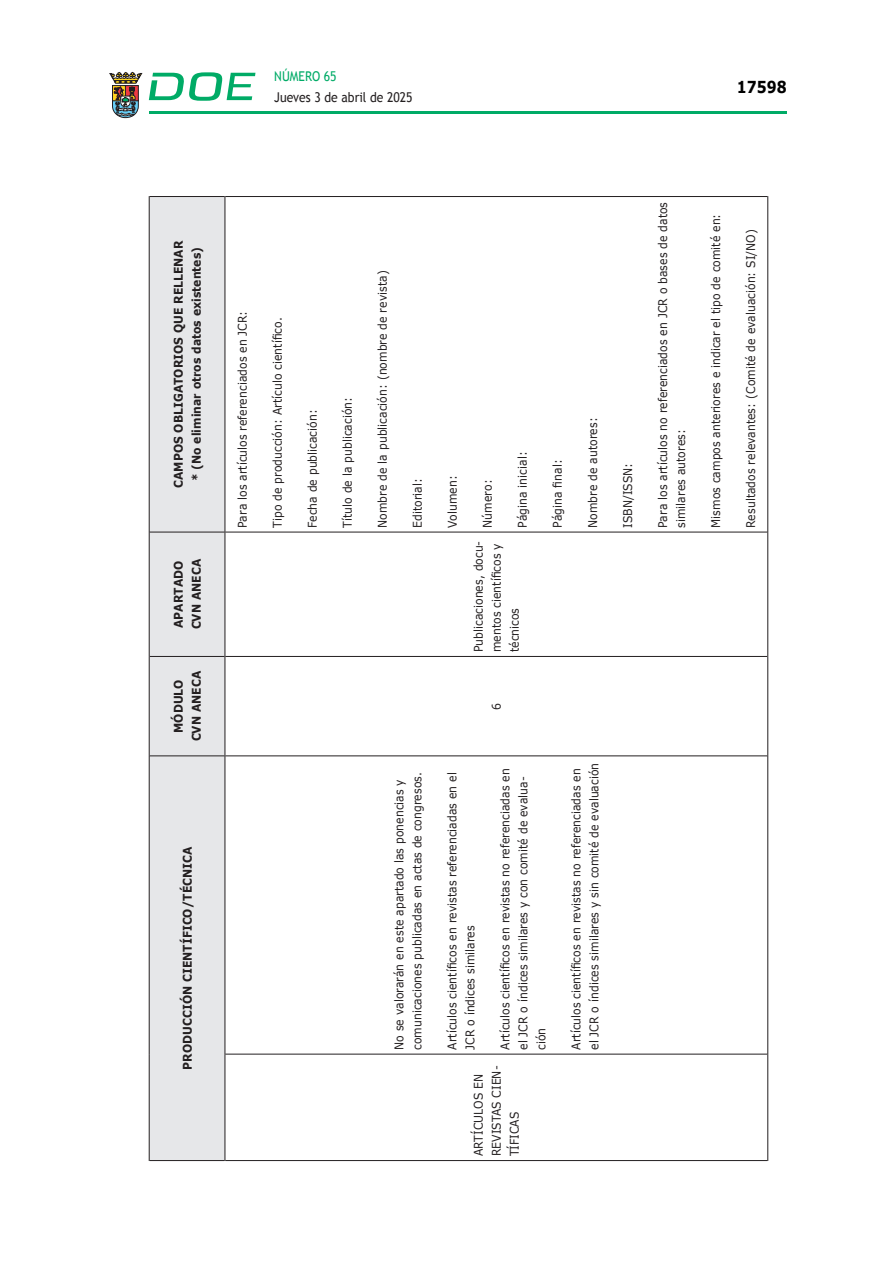
<style>
.page{position:relative;width:893px;height:1263px;background:#fff}
.page>*{position:absolute;margin:0;border:0;box-sizing:border-box;transform-origin:0 0}
.t1{font:700 16.5px "Verdana";color:#000;scale:.85 1}
.t2{font:13.5px "Trebuchet MS";color:#231f20;scale:.9 1}
.t3{font:13.5px "Trebuchet MS";color:#00ab67;scale:.9 1}
.CUERPO_DE_TEXTO_TABL{font:12px/18px "Verdana";letter-spacing:.005em;color:#231f20;scale:.9 1}
.TABLATITULO{font:700 12px/18px "Verdana";letter-spacing:.005em;color:#231f20;text-align:center;scale:.9 1}
</style>
<div class="page">
<hr style="left:149px;top:111px;width:638px;height:3px;background:#00ab66">
<svg style="left:109px;top:72px;width:33px;height:46px"></svg>
<svg style="left:149px;top:72px;width:106px;height:29px"></svg>
<div style="left:150px;top:197px;width:75px;height:963px;background:#e6e7e9"></div>
<hr style="left:149px;top:1054px;width:1px;height:107px;background:#231f20">
<hr style="left:150px;top:1160px;width:75px;height:1px;background:#231f20">
<hr style="left:149px;top:756px;width:1px;height:298px;background:#231f20">
<hr style="left:149px;top:656px;width:1px;height:100px;background:#231f20">
<hr style="left:150px;top:755px;width:75px;height:1px;background:#231f20">
<hr style="left:149px;top:532px;width:1px;height:124px;background:#231f20">
<hr style="left:150px;top:656px;width:75px;height:1px;background:#231f20">
<hr style="left:149px;top:196px;width:1px;height:336px;background:#231f20">
<hr style="left:150px;top:532px;width:75px;height:1px;background:#231f20">
<hr style="left:150px;top:196px;width:75px;height:1px;background:#231f20">
<hr style="left:225px;top:1054px;width:1px;height:107px;background:#231f20">
<hr style="left:225px;top:1160px;width:542px;height:1px;background:#231f20">
<hr style="left:225px;top:756px;width:1px;height:298px;background:#231f20">
<hr style="left:225px;top:1054px;width:542px;height:1px;background:#231f20">
<hr style="left:225px;top:656px;width:1px;height:100px;background:#231f20">
<hr style="left:225px;top:755px;width:542px;height:1px;background:#231f20">
<hr style="left:225px;top:532px;width:1px;height:124px;background:#231f20">
<hr style="left:225px;top:656px;width:542px;height:1px;background:#231f20">
<hr style="left:225px;top:196px;width:1px;height:336px;background:#231f20">
<hr style="left:225px;top:532px;width:542px;height:1px;background:#231f20">
<hr style="left:225px;top:196px;width:542px;height:1px;background:#231f20">
<hr style="left:767px;top:1054px;width:1px;height:107px;background:#231f20">
<hr style="left:767px;top:756px;width:1px;height:298px;background:#231f20">
<hr style="left:767px;top:656px;width:1px;height:100px;background:#231f20">
<hr style="left:767px;top:532px;width:1px;height:124px;background:#231f20">
<hr style="left:767px;top:196px;width:1px;height:336px;background:#231f20">
<p class="t3" style="left:274px;top:68px;width:71px">NÚMERO 65</p>
<p class="t2" style="left:274px;top:89px;width:155px">Jueves 3 de abril de 2025</p>
<h1 class="t1" style="left:737px;top:75px;width:60px">17598</h1>
<p class="TABLATITULO" style="left:169px;top:488px;width:276px;rotate:-90deg">CAMPOS OBLIGATORIOS QUE RELLENAR</p>
<p class="TABLATITULO" style="left:187px;top:481px;width:262px;rotate:-90deg">* (No eliminar otros datos existentes)</p>
<p class="TABLATITULO" style="left:169px;top:629px;width:80px;text-align:left;rotate:-90deg">APARTADO<br>CVN ANECA</p>
<p class="TABLATITULO" style="left:169px;top:741px;width:80px;rotate:-90deg">MÓDULO<br>CVN ANECA</p>
<p class="TABLATITULO" style="left:178px;top:1070px;width:249px;rotate:-90deg">PRODUCCIÓN CIENTÍFICO/TÉCNICA</p>
<p class="CUERPO_DE_TEXTO_TABL" style="left:234px;top:528px;width:243px;rotate:-90deg">Para los artículos referenciados en JCR:</p>
<p class="CUERPO_DE_TEXTO_TABL" style="left:269px;top:528px;width:235px;rotate:-90deg">Tipo de producción: Artículo científico.</p>
<p class="CUERPO_DE_TEXTO_TABL" style="left:304px;top:528px;width:133px;rotate:-90deg">Fecha de publicación:</p>
<p class="CUERPO_DE_TEXTO_TABL" style="left:339px;top:528px;width:147px;rotate:-90deg">Título de la publicación:</p>
<p class="CUERPO_DE_TEXTO_TABL" style="left:374px;top:528px;width:287px;rotate:-90deg">Nombre de la publicación: (nombre de revista)</p>
<p class="CUERPO_DE_TEXTO_TABL" style="left:409px;top:528px;width:57px;rotate:-90deg">Editorial:</p>
<p class="CUERPO_DE_TEXTO_TABL" style="left:444px;top:528px;width:60px;rotate:-90deg">Volumen:</p>
<p class="CUERPO_DE_TEXTO_TABL" style="left:479px;top:528px;width:55px;rotate:-90deg">Número:</p>
<p class="CUERPO_DE_TEXTO_TABL" style="left:514px;top:528px;width:86px;rotate:-90deg">Página inicial:</p>
<p class="CUERPO_DE_TEXTO_TABL" style="left:549px;top:528px;width:77px;rotate:-90deg">Página final:</p>
<p class="CUERPO_DE_TEXTO_TABL" style="left:470px;top:652px;width:125px;rotate:-90deg">Publicaciones, docu&shy;mentos científicos y técnicos</p>
<p class="CUERPO_DE_TEXTO_TABL" style="left:488px;top:710px;width:9px;rotate:-90deg">6</p>
<p class="CUERPO_DE_TEXTO_TABL" style="left:584px;top:528px;width:124px;rotate:-90deg">Nombre de autores:</p>
<p class="CUERPO_DE_TEXTO_TABL" style="left:390px;top:1050px;width:310px;rotate:-90deg">No se valorarán en este apartado las ponencias y comunicaciones publicadas en actas de congresos.</p>
<p class="CUERPO_DE_TEXTO_TABL" style="left:443px;top:1050px;width:310px;rotate:-90deg">Artículos científicos en revistas referenciadas en el<br>JCR o índices similares</p>
<p class="CUERPO_DE_TEXTO_TABL" style="left:496px;top:1050px;width:314px;rotate:-90deg">Artículos científicos en revistas no referenciadas en el JCR o índices similares y con comité de evalua&shy;ción</p>
<p class="CUERPO_DE_TEXTO_TABL" style="left:567px;top:1050px;width:320px;rotate:-90deg">Artículos científicos en revistas no referenciadas en el JCR o índices similares y sin comité de evaluación</p>
<p class="CUERPO_DE_TEXTO_TABL" style="left:470px;top:1156px;width:102px;rotate:-90deg">ARTÍCULOS EN<br>REVISTAS CIEN-<br>TÍFICAS</p>
<p class="CUERPO_DE_TEXTO_TABL" style="left:619px;top:528px;width:74px;rotate:-90deg">ISBN/ISSN:</p>
<p class="CUERPO_DE_TEXTO_TABL" style="left:654px;top:528px;width:364px;rotate:-90deg">Para los artículos no referenciados en JCR o bases de datos similares autores:</p>
<p class="CUERPO_DE_TEXTO_TABL" style="left:707px;top:528px;width:351px;rotate:-90deg">Mismos campos anteriores e indicar el tipo de comité en:</p>
<p class="CUERPO_DE_TEXTO_TABL" style="left:742px;top:528px;width:333px;rotate:-90deg">Resultados relevantes: (Comité de evaluación: SI/NO)</p>
</div>
